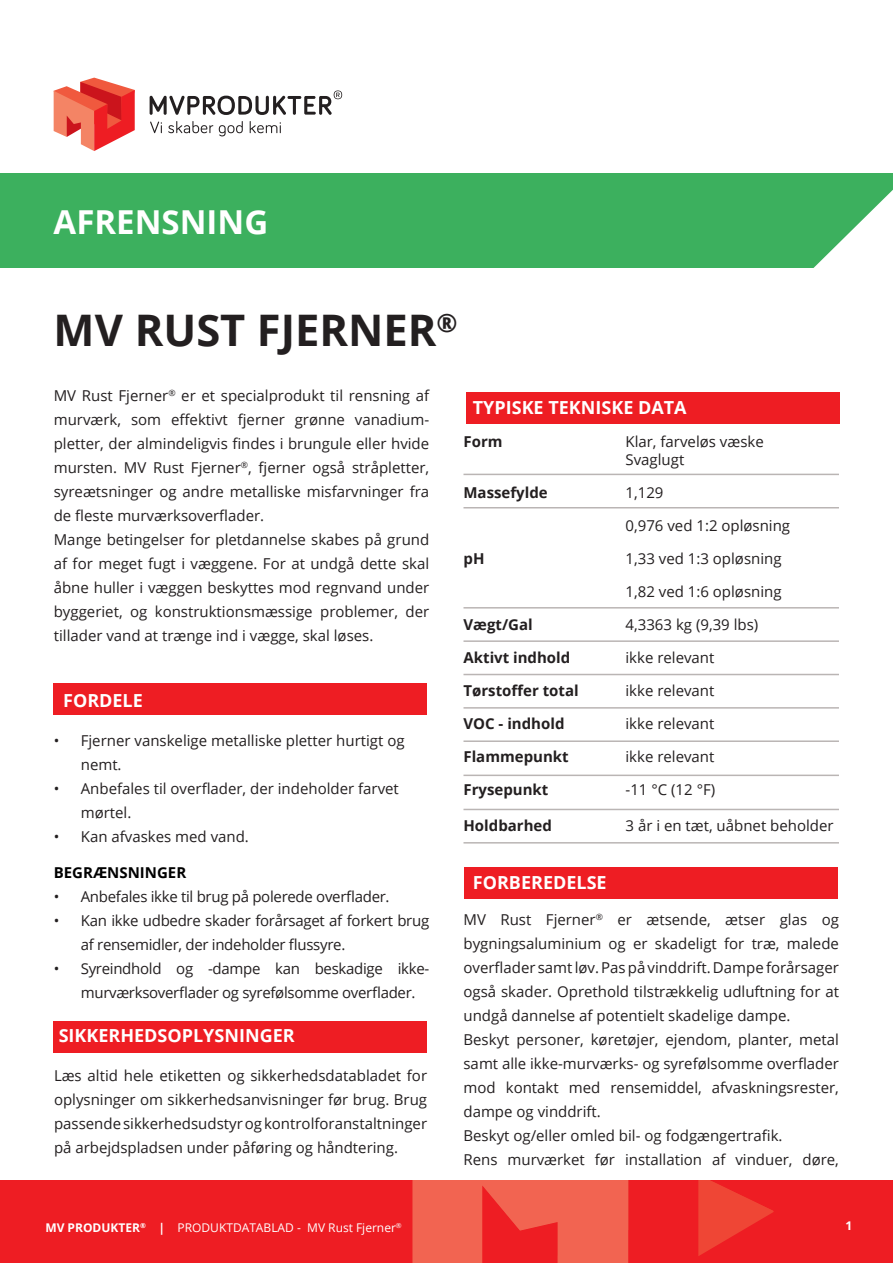
<style>
.page{position:relative;width:893px;height:1263px;background:#fff}
.page>*{position:absolute;margin:0;border:0;box-sizing:border-box;transform-origin:0 0}
.Overskrift{font:700 43.5px "Open Sans";color:#231f20}
.Underoverskrift{font:700 33px "Open Sans";color:#fff}
.Underoverskrift-2{font:700 18px "Open Sans";color:#fff}
.Brød{font:15px/24px "Open Sans";color:#231f20;text-align:justify}
.Brød-2{font:15px/24px "Open Sans";letter-spacing:-.02em;color:#231f20}
.Brød-3{font:700 15px "Open Sans";color:#231f20}
.Brød-4{font:700 15px "Open Sans";color:#000}
.t1{font:12px "Open Sans";color:#fff}
.Underoverskrift-3{font:700 12px "Open Sans";color:#fff}
.s1{font-weight:700}
</style>
<div class="page">
<div style="left:0;top:1179px;width:893px;height:84px;background:#ee1d23"></div>
<svg style="left:412px;top:1180px;width:216px;height:83px;fill:#f26451"></svg>
<svg style="left:628px;top:1180px;width:146px;height:83px"></svg>
<div style="left:0;top:693px;width:893px;height:487px;background:#fff"></div>
<div style="left:54px;top:683px;width:373px;height:32px;background:#ee1d23"></div>
<div style="left:54px;top:1020px;width:373px;height:32px;background:#ee1d23"></div>
<div style="left:466px;top:392px;width:373px;height:32px;background:#ee1d23"></div>
<div style="left:0;top:173px;width:893px;height:94px;background:#3cb05e"></div>
<svg style="left:810px;top:190px;width:83px;height:78px"></svg>
<svg style="left:54px;top:78px;width:81px;height:73px"></svg>
<svg style="left:150px;top:122px;width:12px;height:11px"></svg>
<svg style="left:168px;top:121px;width:45px;height:12px"></svg>
<svg style="left:219px;top:121px;width:24px;height:15px"></svg>
<svg style="left:250px;top:121px;width:31px;height:12px"></svg>
<svg style="left:150px;top:90px;width:192px;height:25px"></svg>
<hr style="left:463px;top:474px;width:376px;height:1px;background:#bab5b4">
<hr style="left:463px;top:507px;width:376px;height:1px;background:#bab5b4">
<hr style="left:463px;top:809px;width:376px;height:1px;background:#bab5b4">
<hr style="left:463px;top:842px;width:376px;height:1px;background:#bab5b4">
<hr style="left:463px;top:607px;width:376px;height:1px;background:#bab5b4">
<hr style="left:463px;top:640px;width:376px;height:2px;background:#bab5b4">
<hr style="left:463px;top:674px;width:376px;height:1px;background:#bab5b4">
<hr style="left:463px;top:707px;width:376px;height:2px;background:#bab5b4">
<hr style="left:463px;top:740px;width:376px;height:2px;background:#bab5b4">
<hr style="left:463px;top:774px;width:376px;height:2px;background:#bab5b4">
<div style="left:465px;top:867px;width:373px;height:32px;background:#ee1d23"></div>
<p class="Underoverskrift" style="left:54px;top:199px;width:216px">AFRENSNING</p>
<p class="Overskrift" style="left:54px;top:300px;width:406px">MV RUST FJERNER<sup>®</sup></p>
<p class="Brød" style="left:54px;top:383px;width:377px">MV Rust Fjerner<sup>®</sup> er et specialprodukt til rensning af murværk, som effektivt fjerner grønne vanadium&shy;pletter, der almindeligvis findes i brungule eller hvide mursten. MV Rust Fjerner<sup>®</sup>, fjerner også stråpletter, syreætsninger og andre metalliske misfarvninger fra de fleste murværksoverflader.</p>
<p class="Brød" style="left:54px;top:527px;width:377px">Mange betingelser for pletdannelse skabes på grund af for meget fugt i væggene. For at undgå dette skal åbne huller i væggen beskyttes mod regnvand under byggeriet, og konstruktionsmæssige problemer, der tillader vand at trænge ind i vægge, skal løses.</p>
<p class="Underoverskrift-2" style="left:473px;top:395px;width:215px">TYPISKE TEKNISKE DATA</p>
<p class="Brød-3" style="left:463px;top:431px;width:41px">Form</p>
<p class="Brød" style="left:625px;top:429px;width:140px">Klar, farveløs væske</p>
<p class="Brød" style="left:625px;top:447px;width:60px">Svaglugt</p>
<p class="Brød-3" style="left:463px;top:482px;width:86px">Massefylde</p>
<p class="Brød" style="left:625px;top:480px;width:39px">1,129</p>
<p class="Brød" style="left:625px;top:513px;width:166px">0,976 ved 1:2 opløsning</p>
<p class="Brød-3" style="left:463px;top:548px;width:22px">pH</p>
<p class="Brød" style="left:625px;top:546px;width:158px">1,33 ved 1:3 opløsning</p>
<p class="Brød" style="left:625px;top:579px;width:158px">1,82 ved 1:6 opløsning</p>
<p class="Brød-3" style="left:463px;top:614px;width:71px">Vægt/Gal</p>
<p class="Brød" style="left:625px;top:612px;width:134px">4,3363 kg (9,39 lbs)</p>
<p class="Brød-3" style="left:463px;top:647px;width:108px">Aktivt indhold</p>
<p class="Brød" style="left:625px;top:645px;width:90px">ikke relevant</p>
<p class="Brød-3" style="left:463px;top:680px;width:117px">Tørstoffer total</p>
<p class="Brød" style="left:625px;top:678px;width:90px">ikke relevant</p>
<p class="Brød-3" style="left:463px;top:713px;width:103px">VOC - indhold</p>
<p class="Brød" style="left:625px;top:711px;width:90px">ikke relevant</p>
<p class="Brød-3" style="left:463px;top:746px;width:107px">Flammepunkt</p>
<p class="Brød" style="left:625px;top:744px;width:90px">ikke relevant</p>
<p class="Brød-3" style="left:463px;top:779px;width:86px">Frysepunkt</p>
<p class="Brød" style="left:625px;top:777px;width:91px">-11 °C (12 °F)</p>
<p class="Brød-3" style="left:463px;top:815px;width:90px">Holdbarhed</p>
<p class="Brød" style="left:625px;top:813px;width:210px">3 år i en tæt, uåbnet beholder</p>
<p class="Underoverskrift-2" style="left:63px;top:688px;width:81px">FORDELE</p>
<p class="Brød" style="left:81px;top:728px;width:325px;text-indent:-27px">• Fjerner vanskelige metalliske pletter hurtigt og nemt.</p>
<p class="Brød" style="left:81px;top:776px;width:320px;text-indent:-27px">• Anbefales til overflader, der indeholder farvet mørtel.</p>
<p class="Brød" style="left:54px;top:824px;width:197px">• Kan afvaskes med vand.</p>
<p class="Brød-4" style="left:54px;top:862px;width:134px">BEGRÆNSNINGER</p>
<p class="Brød-2" style="left:54px;top:884px;width:337px">• Anbefales ikke til brug på polerede overflader.</p>
<p class="Brød-2" style="left:81px;top:908px;width:350px;text-indent:-27px">• Kan ikke udbedre skader forårsaget af forkert brug af rensemidler, der indeholder flussyre.</p>
<p class="Brød-2" style="left:81px;top:956px;width:350px;text-indent:-27px">• Syreindhold og -dampe kan beskadige ikke&shy;murværksoverflader og syrefølsomme overflader.</p>
<p class="Underoverskrift-2" style="left:473px;top:870px;width:135px">FORBEREDELSE</p>
<p class="Brød" style="left:463px;top:907px;width:377px">MV Rust Fjerner<sup>®</sup> er ætsende, ætser glas og bygningsaluminium og er skadeligt for træ, malede overflader samt løv. Pas på vinddrift. Dampe forårsager også skader. Oprethold tilstrækkelig udluftning for at undgå dannelse af potentielt skadelige dampe.</p>
<p class="Brød" style="left:463px;top:1027px;width:377px">Beskyt personer, køretøjer, ejendom, planter, metal samt alle ikke-murværks- og syrefølsomme overflader mod kontakt med rensemiddel, afvaskningsrester, dampe og vinddrift.</p>
<p class="Brød" style="left:463px;top:1123px;width:321px">Beskyt og/eller omled bil- og fodgængertrafik.</p>
<p class="Brød" style="left:463px;top:1147px;width:377px">Rens murværket før installation af vinduer, døre,</p>
<p class="Underoverskrift-2" style="left:59px;top:1023px;width:237px">SIKKERHEDSOPLYSNINGER</p>
<p class="Brød" style="left:54px;top:1063px;width:375px">Læs altid hele etiketten og sikkerhedsdatabladet for oplysninger om sikkerhedsanvisninger før brug. Brug passende sikkerhedsudstyr og kontrolforanstaltninger på arbejdspladsen under påføring og håndtering.</p>
<p class="t1" style="left:45px;top:1219px;width:358px"><span class="s1">MV PRODUKTER</span><sup>®</sup> <span class="s1">|</span> PRODUKTDATABLAD - MV Rust Fjerner<sup>®</sup></p>
<p class="Underoverskrift-3" style="left:845px;top:1217px;width:8px">1</p>
</div>
